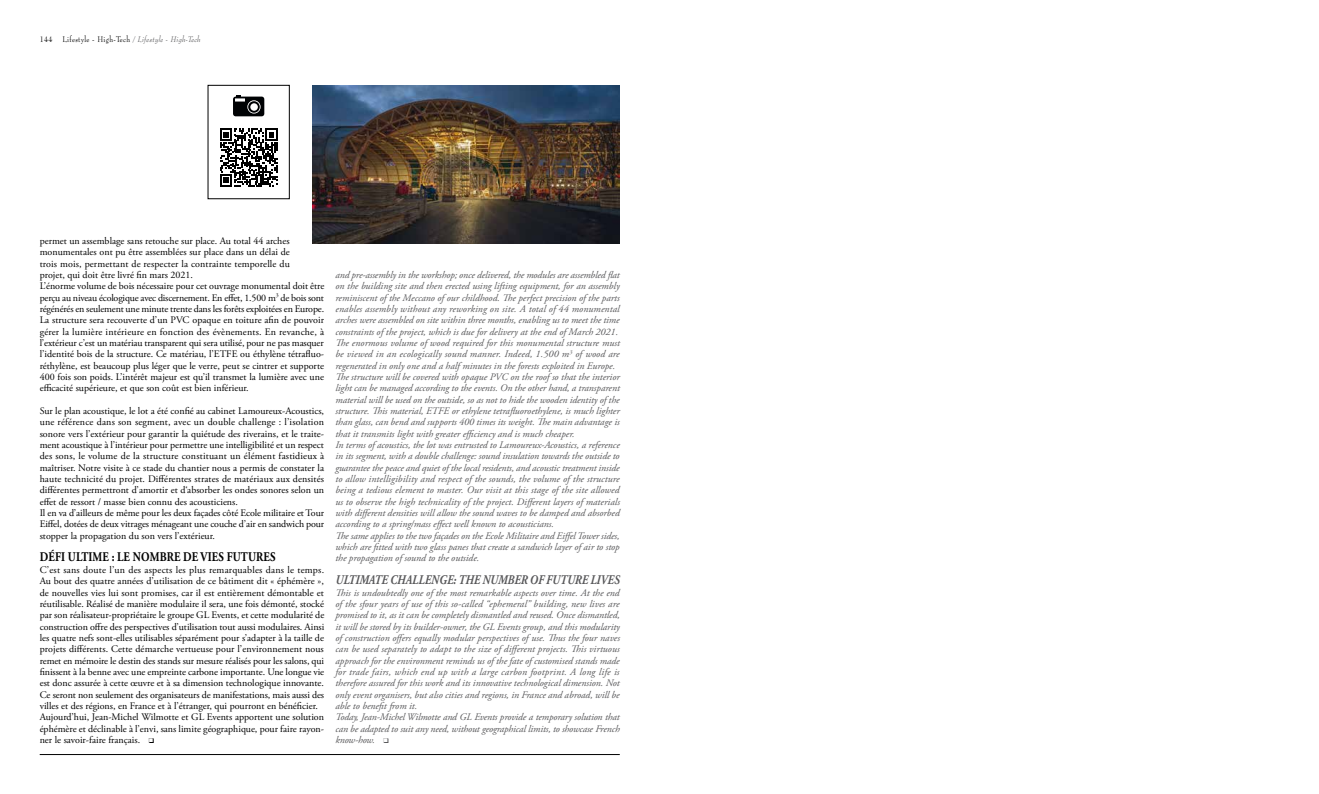
<style>
.page{position:relative;width:1319px;height:794px;background:#fff}
.page>*{position:absolute;margin:0;border:0;box-sizing:border-box;transform-origin:0 0}
.t1{font:italic 700 13.2px "Adobe Garamond Pro";color:#58585a;scale:.82 1}
.t2{font:700 13.2px "Adobe Garamond Pro";letter-spacing:.015em;color:#000;scale:.82 1}
.t3{font:10px/11.3px "Adobe Garamond Pro";color:#000}
.t4{font:italic 10px/11.3px "Adobe Garamond Pro";color:#58585a}
.t5{font:italic 8px "Bernhard Modern BT";letter-spacing:.05em;color:#58585a;scale:.9 1}
.t6{font:8px "Bernhard Modern BT";color:#000;scale:.9 1}
.s1{font-style:normal;color:#000}
</style>
<div class="page">
<hr style="left:40px;top:754px;width:579px;height:1px;background:#000">
<img style="left:312px;top:85px;width:307px;height:159px">
<svg style="left:220px;top:128px;width:57px;height:58px"></svg>
<svg style="left:233px;top:95px;width:31px;height:21px"></svg>
<p class="t6" style="left:40px;top:34px;width:16px">144</p>
<p class="t5" style="left:62px;top:34px;width:156px"><span class="s1">Lifestyle - High-Tech</span> / Lifestyle - High-Tech</p>
<p class="t3" style="left:40px;top:235px;width:286px">permet un assemblage sans retouche sur place. Au total 44 arches monumentales ont pu être assemblées sur place dans un délai de<br>trois mois, permettant de respecter la contrainte temporelle du<br>projet, qui doit être livré fin mars 2021.<br>L’énorme volume de bois nécessaire pour cet ouvrage monumental doit être perçu au niveau écologique avec discernement. En effet, 1.500 m<sup>3</sup> de bois sont régénérés en seulement une minute trente dans les forêts exploitées en Europe.<br>La structure sera recouverte d’un PVC opaque en toiture afin de pouvoir gérer la lumière intérieure en fonction des évènements. En revanche, à l’extérieur c’est un matériau transparent qui sera utilisé, pour ne pas masquer l’identité bois de la structure. Ce matériau, l’ETFE ou éthylène tétrafluo&shy;réthylène, est beaucoup plus léger que le verre, peut se cintrer et supporte 400 fois son poids. L’intérêt majeur est qu’il transmet la lumière avec une efficacité supérieure, et que son coût est bien inférieur.</p>
<p class="t3" style="left:40px;top:405px;width:286px">Sur le plan acoustique, le lot a été confié au cabinet Lamoureux-Acoustics, une référence dans son segment, avec un double challenge : l’isolation sonore vers l’extérieur pour garantir la quiétude des riverains, et le traite&shy;ment acoustique à l’intérieur pour permettre une intelligibilité et un respect des sons, le volume de la structure constituant un élément fastidieux à maîtriser. Notre visite à ce stade du chantier nous a permis de constater la haute technicité du projet. Différentes strates de matériaux aux densités différentes permettront d’amortir et d‘absorber les ondes sonores selon un effet de ressort / masse bien connu des acousticiens.<br>Il en va d’ailleurs de même pour les deux façades côté Ecole militaire et Tour Eiffel, dotées de deux vitrages ménageant une couche d’air en sandwich pour stopper la propagation du son vers l’extérieur.</p>
<h1 class="t2" style="left:40px;top:549px;width:289px">DÉFI ULTIME : LE NOMBRE DE VIES FUTURES</h1>
<p class="t3" style="left:40px;top:564px;width:286px">C’est sans doute l’un des aspects les plus remarquables dans le temps.<br>Au bout des quatre années d’utilisation de ce bâtiment dit « éphémère », de nouvelles vies lui sont promises, car il est entièrement démontable et réutilisable. Réalisé de manière modulaire il sera, une fois démonté, stocké par son réalisateur-propriétaire le groupe GL Events, et cette modularité de construction offre des perspectives d’utilisation tout aussi modulaires. Ainsi les quatre nefs sont-elles utilisables séparément pour s’adapter à la taille de projets différents. Cette démarche vertueuse pour l’environnement nous remet en mémoire le destin des stands sur mesure réalisés pour les salons, qui finissent à la benne avec une empreinte carbone importante. Une longue vie est donc assurée à cette œuvre et à sa dimension technologique innovante.<br>Ce seront non seulement des organisateurs de manifestations, mais aussi des villes et des régions, en France et à l’étranger, qui pourront en bénéficier.<br>Aujourd’hui, Jean-Michel Wilmotte et GL Events apportent une solution éphémère et déclinable à l’envi, sans limite géographique, pour faire rayon&shy;ner le savoir-faire français. ❑</p>
<p class="t4" style="left:335px;top:269px;width:286px">and pre-assembly in the workshop; once delivered, the modules are assembled flat on the building site and then erected using lifting equipment, for an assembly reminiscent of the Meccano of our childhood. The perfect precision of the parts enables assembly without any reworking on site. A total of 44 monumental arches were assembled on site within three months, enabling us to meet the time constraints of the project, which is due for delivery at the end of March 2021.<br>The enormous volume of wood required for this monumental structure must be viewed in an ecologically sound manner. Indeed, 1.500 m<sup>3</sup> of wood are regenerated in only one and a half minutes in the forests exploited in Europe.<br>The structure will be covered with opaque PVC on the roof so that the interior light can be managed according to the events. On the other hand, a transparent material will be used on the outside, so as not to hide the wooden identity of the structure. This material, ETFE or ethylene tetrafluoroethylene, is much lighter than glass, can bend and supports 400 times its weight. The main advantage is that it transmits light with greater efficiency and is much cheaper.<br>In terms of acoustics, the lot was entrusted to Lamoureux-Acoustics, a reference in its segment, with a double challenge: sound insulation towards the outside to guarantee the peace and quiet of the local residents, and acoustic treatment inside to allow intelligibility and respect of the sounds, the volume of the structure being a tedious element to master. Our visit at this stage of the site allowed us to observe the high technicality of the project. Different layers of materials with different densities will allow the sound waves to be damped and absorbed according to a spring/mass effect well known to acousticians.<br>The same applies to the two façades on the Ecole Militaire and Eiffel Tower sides, which are fitted with two glass panes that create a sandwich layer of air to stop the propagation of sound to the outside.</p>
<h1 class="t1" style="left:335px;top:572px;width:348px">ULTIMATE CHALLENGE: THE NUMBER OF FUTURE LIVES</h1>
<p class="t4" style="left:335px;top:587px;width:286px">This is undoubtedly one of the most remarkable aspects over time. At the end of the sfour years of use of this so-called “ephemeral” building, new lives are promised to it, as it can be completely dismantled and reused. Once dismantled, it will be stored by its builder-owner, the GL Events group, and this modularity of construction offers equally modular perspectives of use. Thus the four naves can be used separately to adapt to the size of different projects. This virtuous approach for the environment reminds us of the fate of customised stands made for trade fairs, which end up with a large carbon footprint. A long life is therefore assured for this work and its innovative technological dimension. Not only event organisers, but also cities and regions, in France and abroad, will be able to benefit from it.<br>Today, Jean-Michel Wilmotte and GL Events provide a temporary solution that can be adapted to suit any need, without geographical limits, to showcase French know-how. ❑</p>
</div>
